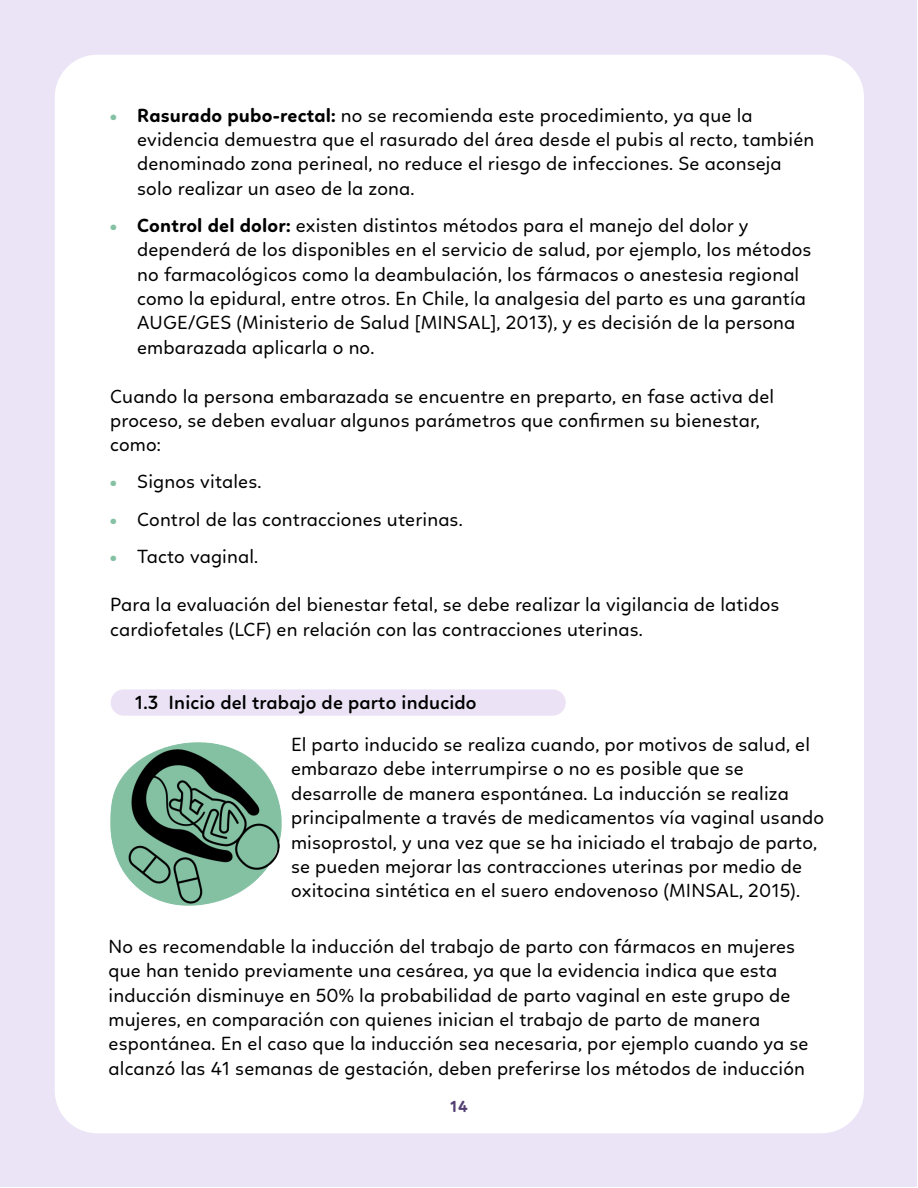
<style>
.page{position:relative;width:918px;height:1188px;background:#fff}
.page>*{position:absolute;margin:0;border:0;box-sizing:border-box;transform-origin:0 0}
.PARRAFO{font:19.5px/24.3px "Linotte";letter-spacing:.01em;color:#000}
.PARRAFO-2{font:600 19.5px "Linotte";letter-spacing:.01em;color:#000}
.t1{font:700 16.5px "Linotte";color:#523e72}
.s1{font-weight:700;color:#84c1a3}
.s2{font-weight:700}
.s3{color:#84c1a3}
</style>
<div class="page">
<div style="left:1px;top:1px;width:916px;height:1186px;background:#ebe4f7"></div>
<div style="left:55px;top:55px;width:809px;height:1078px;background:#fff;border-radius:43px"></div>
<div style="left:111px;top:689px;width:455px;height:27px;background:#ebe3f5;border-radius:13px"></div>
<img style="left:110px;top:742px;width:172px;height:164px">
<p class="PARRAFO" style="left:137px;top:103px;width:679px;text-indent:-27px"><span class="s1">•</span> <span class="s2">Rasurado pubo-rectal:</span> no se recomienda este procedimiento, ya que la evidencia demuestra que el rasurado del área desde el pubis al recto, también denominado zona perineal, no reduce el riesgo de infecciones. Se aconseja solo realizar un aseo de la zona.</p>
<p class="PARRAFO" style="left:137px;top:213px;width:676px;text-indent:-27px"><span class="s1">•</span> <span class="s2">Control del dolor:</span> existen distintos métodos para el manejo del dolor y dependerá de los disponibles en el servicio de salud, por ejemplo, los métodos no farmacológicos como la deambulación, los fármacos o anestesia regional como la epidural, entre otros. En Chile, la analgesia del parto es una garantía AUGE/GES (Ministerio de Salud [MINSAL], 2013), y es decisión de la persona embarazada aplicarla o no.</p>
<p class="PARRAFO" style="left:110px;top:384px;width:665px">Cuando la persona embarazada se encuentre en preparto, en fase activa del proceso, se deben evaluar algunos parámetros que confirmen su bienestar, como:</p>
<p class="PARRAFO" style="left:110px;top:470px;width:153px"><span class="s3">•</span> Signos vitales.</p>
<p class="PARRAFO" style="left:110px;top:507px;width:354px"><span class="s3">•</span> Control de las contracciones uterinas.</p>
<p class="PARRAFO" style="left:110px;top:544px;width:149px"><span class="s3">•</span> Tacto vaginal.</p>
<p class="PARRAFO" style="left:110px;top:593px;width:671px">Para la evaluación del bienestar fetal, se debe realizar la vigilancia de latidos cardiofetales (LCF) en relación con las contracciones uterinas.</p>
<p class="PARRAFO-2" style="left:135px;top:691px;width:343px">1.3 Inicio del trabajo de parto inducido</p>
<p class="PARRAFO" style="left:291px;top:732px;width:535px">El parto inducido se realiza cuando, por motivos de salud, el embarazo debe interrumpirse o no es posible que se desarrolle de manera espontánea. La inducción se realiza principalmente a través de medicamentos vía vaginal usando misoprostol, y una vez que se ha iniciado el trabajo de parto, se pueden mejorar las contracciones uterinas por medio de oxitocina sintética en el suero endovenoso (MINSAL, 2015).</p>
<p class="PARRAFO" style="left:109px;top:934px;width:701px">No es recomendable la inducción del trabajo de parto con fármacos en mujeres que han tenido previamente una cesárea, ya que la evidencia indica que esta inducción disminuye en 50% la probabilidad de parto vaginal en este grupo de mujeres, en comparación con quienes inician el trabajo de parto de manera espontánea. En el caso que la inducción sea necesaria, por ejemplo cuando ya se alcanzó las 41 semanas de gestación, deben preferirse los métodos de inducción</p>
<p class="t1" style="left:450px;top:1097px;width:19px">14</p>
</div>
